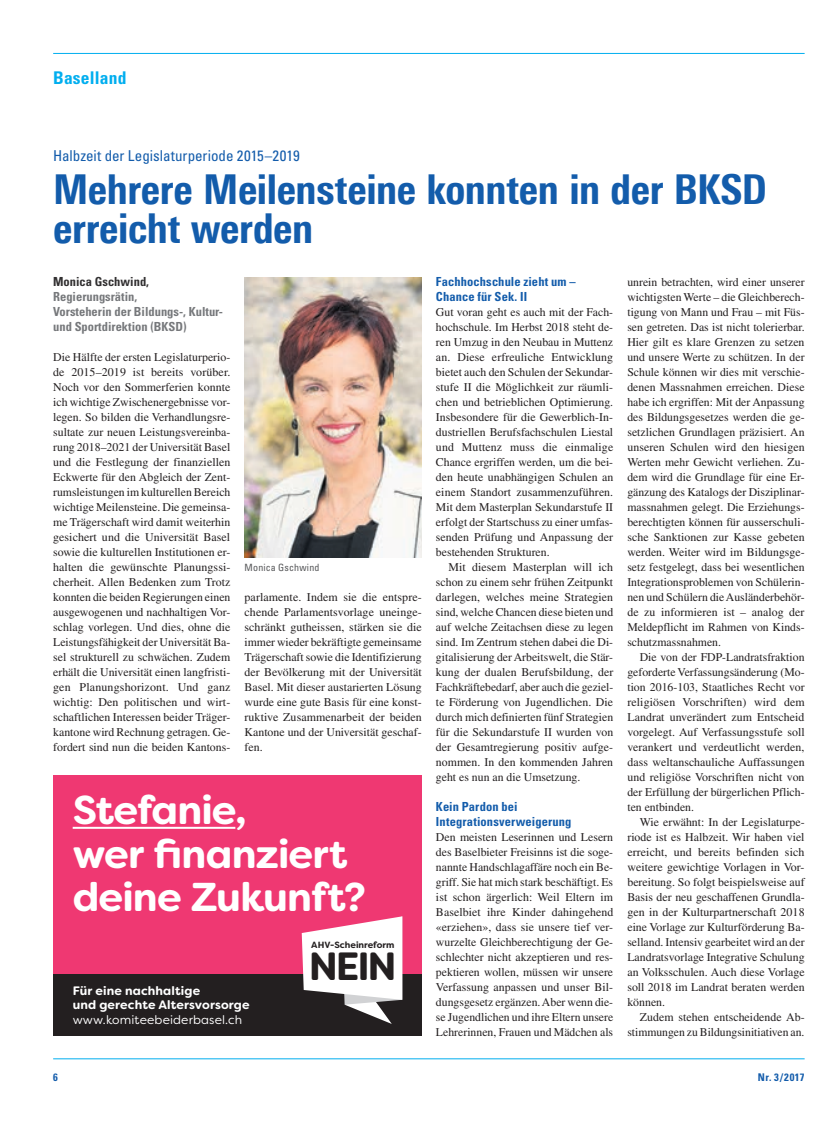
<style>
.page{position:relative;width:833px;height:1134px;background:#fff}
.page>*{position:absolute;margin:0;border:0;box-sizing:border-box;transform-origin:0 0}
.t1{font:800 41.25px/38.8px "Linotype Univers 720 Cn";letter-spacing:-.01em;color:#135cab}
.t2{font:700 40.25px/43.8px "Filson Soft";letter-spacing:-.02em;color:#fff}
.t3{font:700 39.38px "Filson Soft";color:#231f20}
.t4{font:700 condensed 17.5px "Univers LT Std";letter-spacing:.01em;color:#00aeef}
.t5{font:condensed 15px "Univers LT Std";letter-spacing:-.005em;color:#135cab}
.t6{font:700 condensed 12.5px/15px "Univers LT Std";letter-spacing:.01em;color:#135cab}
.t7{font:700 condensed 12.5px/15px "Univers LT Std";color:#76787b}
.t8{font:700 condensed 12.5px "Univers LT Std";color:#312f30}
.t9{font:700 12.25px/14.8px "Filson Soft";letter-spacing:.01em;color:#fff}
.t10{font:12.25px "Filson Soft";letter-spacing:.01em;color:#fff}
.t11{font:11.88px/15px "Times LT Std";color:#231f20;text-align:justify}
.t12{font:700 condensed 10.62px "Univers LT Std";letter-spacing:.05em;color:#135cab}
.t13{font:condensed 10px "Univers LT Std";letter-spacing:.02em;color:#57585a}
.t14{font:700 9.12px "Filson Soft";color:#231f20}
</style>
<div class="page">
<hr style="left:53px;top:53px;width:751px;height:1px;background:#00aeef">
<hr style="left:53px;top:1058px;width:751px;height:1px;background:#00aeef">
<img style="left:244px;top:278px;width:178px;height:279px">
<div style="left:53px;top:775px;width:369px;height:261px;background:#ef3872"></div>
<div style="left:53px;top:974px;width:369px;height:62px;background:#231f20"></div>
<hr style="left:73px;top:827px;width:162px;height:2px;background:#fff">
<svg style="left:302px;top:916px;width:100px;height:108px"></svg>
<h3 class="t4" style="left:53px;top:67px;width:75px">Baselland</h3>
<p class="t5" style="left:53px;top:147px;width:248px">Halbzeit der Legislaturperiode 2015–2019</p>
<h1 class="t1" style="left:53px;top:169px;width:715px">Mehrere Meilensteine konnten in der BKSD erreicht werden</h1>
<p class="t8" style="left:53px;top:273px;width:97px">Monica Gschwind,</p>
<p class="t7" style="left:53px;top:289px;width:171px">Regierungsrätin,<br>Vorsteherin der Bildungs-, Kultur&shy;und Sportdirektion (BKSD)</p>
<p class="t11" style="left:53px;top:349px;width:179px">Die Hälfte der ersten Legislaturperio&shy;de 2015–2019 ist bereits vorüber.<br>Noch vor den Sommerferien konnte ich wichtige Zwischenergebnisse vor&shy;legen. So bilden die Verhandlungsre&shy;sultate zur neuen Leistungsvereinba&shy;rung 2018–2021 der Universität Basel und die Festlegung der finanziellen Eckwerte für den Abgleich der Zent&shy;rumsleistungen im kulturellen Bereich wichtige Meilensteine. Die gemeinsa&shy;me Trägerschaft wird damit weiterhin gesichert und die Universität Basel sowie die kulturellen Institutionen er&shy;halten die gewünschte Planungssi&shy;cherheit. Allen Bedenken zum Trotz konnten die beiden Regierungen einen ausgewogenen und nachhaltigen Vor&shy;schlag vorlegen. Und dies, ohne die Leistungsfähigkeit der Universität Ba&shy;sel strukturell zu schwächen. Zudem erhält die Universität einen langfristi&shy;gen Planungshorizont. Und ganz wichtig: Den politischen und wirt&shy;schaftlichen Interessen beider Träger&shy;kantone wird Rechnung getragen. Ge&shy;fordert sind nun die beiden Kantons-</p>
<p class="t6" style="left:436px;top:274px;width:141px">Fachhochschule zieht um –<br>Chance für Sek. II</p>
<p class="t11" style="left:436px;top:304px;width:179px">Gut voran geht es auch mit der Fach&shy;hochschule. Im Herbst 2018 steht de&shy;ren Umzug in den Neubau in Muttenz an. Diese erfreuliche Entwicklung bietet auch den Schulen der Sekundar&shy;stufe II die Möglichkeit zur räumli&shy;chen und betrieblichen Optimierung.<br>Insbesondere für die Gewerblich-In&shy;dustriellen Berufsfachschulen Liestal und Muttenz muss die einmalige Chance ergriffen werden, um die bei&shy;den heute unabhängigen Schulen an einem Standort zusammenzuführen.<br>Mit dem Masterplan Sekundarstufe II erfolgt der Startschuss zu einer umfas&shy;senden Prüfung und Anpassung der bestehenden Strukturen.</p>
<p class="t11" style="left:436px;top:559px;width:179px;text-indent:12px">Mit diesem Masterplan will ich schon zu einem sehr frühen Zeitpunkt darlegen, welches meine Strategien sind, welche Chancen diese bieten und auf welche Zeitachsen diese zu legen sind. Im Zentrum stehen dabei die Di&shy;gitalisierung der Arbeitswelt, die Stär&shy;kung der dualen Berufsbildung, der Fachkräftebedarf, aber auch die geziel&shy;te Förderung von Jugendlichen. Die durch mich definierten fünf Strategien für die Sekundarstufe II wurden von der Gesamtregierung positiv aufge&shy;nommen. In den kommenden Jahren geht es nun an die Umsetzung.</p>
<p class="t6" style="left:436px;top:798px;width:137px">Kein Pardon bei<br>Integrationsverweigerung</p>
<p class="t11" style="left:436px;top:829px;width:179px">Den meisten Leserinnen und Lesern des Baselbieter Freisinns ist die soge&shy;nannte Handschlagaffäre noch ein Be&shy;griff. Sie hat mich stark beschäftigt. Es ist schon ärgerlich: Weil Eltern im Baselbiet ihre Kinder dahingehend «erziehen», dass sie unsere tief ver&shy;wurzelte Gleichberechtigung der Ge&shy;schlechter nicht akzeptieren und res&shy;pektieren wollen, müssen wir unsere Verfassung anpassen und unser Bil&shy;dungsgesetz ergänzen. Aber wenn die&shy;se Jugendlichen und ihre Eltern unsere Lehrerinnen, Frauen und Mädchen als</p>
<p class="t11" style="left:627px;top:274px;width:179px">unrein betrachten, wird einer unserer wichtigsten Werte – die Gleichberech&shy;tigung von Mann und Frau – mit Füs&shy;sen getreten. Das ist nicht tolerierbar.<br>Hier gilt es klare Grenzen zu setzen und unsere Werte zu schützen. In der Schule können wir dies mit verschie&shy;denen Massnahmen erreichen. Diese habe ich ergriffen: Mit der Anpassung des Bildungsgesetzes werden die ge&shy;setzlichen Grundlagen präzisiert. An unseren Schulen wird den hiesigen Werten mehr Gewicht verliehen. Zu&shy;dem wird die Grundlage für eine Er&shy;gänzung des Katalogs der Disziplinar&shy;massnahmen gelegt. Die Erziehungs&shy;berechtigten können für ausserschuli&shy;sche Sanktionen zur Kasse gebeten werden. Weiter wird im Bildungsge&shy;setz festgelegt, dass bei wesentlichen Integrationsproblemen von Schülerin&shy;nen und Schülern die Ausländerbehör&shy;de zu informieren ist – analog der Meldepflicht im Rahmen von Kinds&shy;schutzmassnahmen.</p>
<p class="t11" style="left:627px;top:649px;width:179px;text-indent:12px">Die von der FDP-Landratsfraktion geforderte Verfassungsänderung (Mo&shy;tion 2016-103, Staatliches Recht vor religiösen Vorschriften) wird dem Landrat unverändert zum Entscheid vorgelegt. Auf Verfassungsstufe soll verankert und verdeutlicht werden, dass weltanschauliche Auffassungen und religiöse Vorschriften nicht von der Erfüllung der bürgerlichen Pflich&shy;ten entbinden.</p>
<p class="t11" style="left:627px;top:814px;width:179px;text-indent:12px">Wie erwähnt: In der Legislaturpe&shy;riode ist es Halbzeit. Wir haben viel erreicht, und bereits befinden sich weitere gewichtige Vorlagen in Vor&shy;bereitung. So folgt beispielsweise auf Basis der neu geschaffenen Grundla&shy;gen in der Kulturpartnerschaft 2018 eine Vorlage zur Kulturförderung Ba&shy;selland. Intensiv gearbeitet wird an der Landratsvorlage Integrative Schulung an Volksschulen. Auch diese Vorlage soll 2018 im Landrat beraten werden können.</p>
<p class="t11" style="left:627px;top:1009px;width:179px;text-align:right">Zudem stehen entscheidende Ab&shy;stimmungen zu Bildungsinitiativen an.</p>
<p class="t13" style="left:244px;top:561px;width:76px">Monica Gschwind</p>
<p class="t11" style="left:244px;top:589px;width:179px">parlamente. Indem sie die entspre&shy;chende Parlamentsvorlage uneinge&shy;schränkt gutheissen, stärken sie die immer wieder bekräftigte gemeinsame Trägerschaft sowie die Identifizierung der Bevölkerung mit der Universität Basel. Mit dieser austarierten Lösung wurde eine gute Basis für eine konst&shy;ruktive Zusammenarbeit der beiden Kantone und der Universität geschaf&shy;fen.</p>
<h2 class="t2" style="left:73px;top:788px;width:295px">Stefanie,<br>wer finanziert deine Zukunft?</h2>
<p class="t14" style="left:311px;top:938px;width:85px">AHV-Scheinreform</p>
<h3 class="t3" style="left:309px;top:941px;width:89px">NEIN</h3>
<p class="t9" style="left:73px;top:983px;width:178px">Für eine nachhaltige<br>und gerechte Altersvorsorge</p>
<p class="t10" style="left:73px;top:1012px;width:171px">www.komiteebeiderbasel.ch</p>
<p class="t12" style="left:53px;top:1070px;width:6px">6</p>
<p class="t12" style="left:758px;top:1070px;width:48px">Nr. 3/2017</p>
</div>
